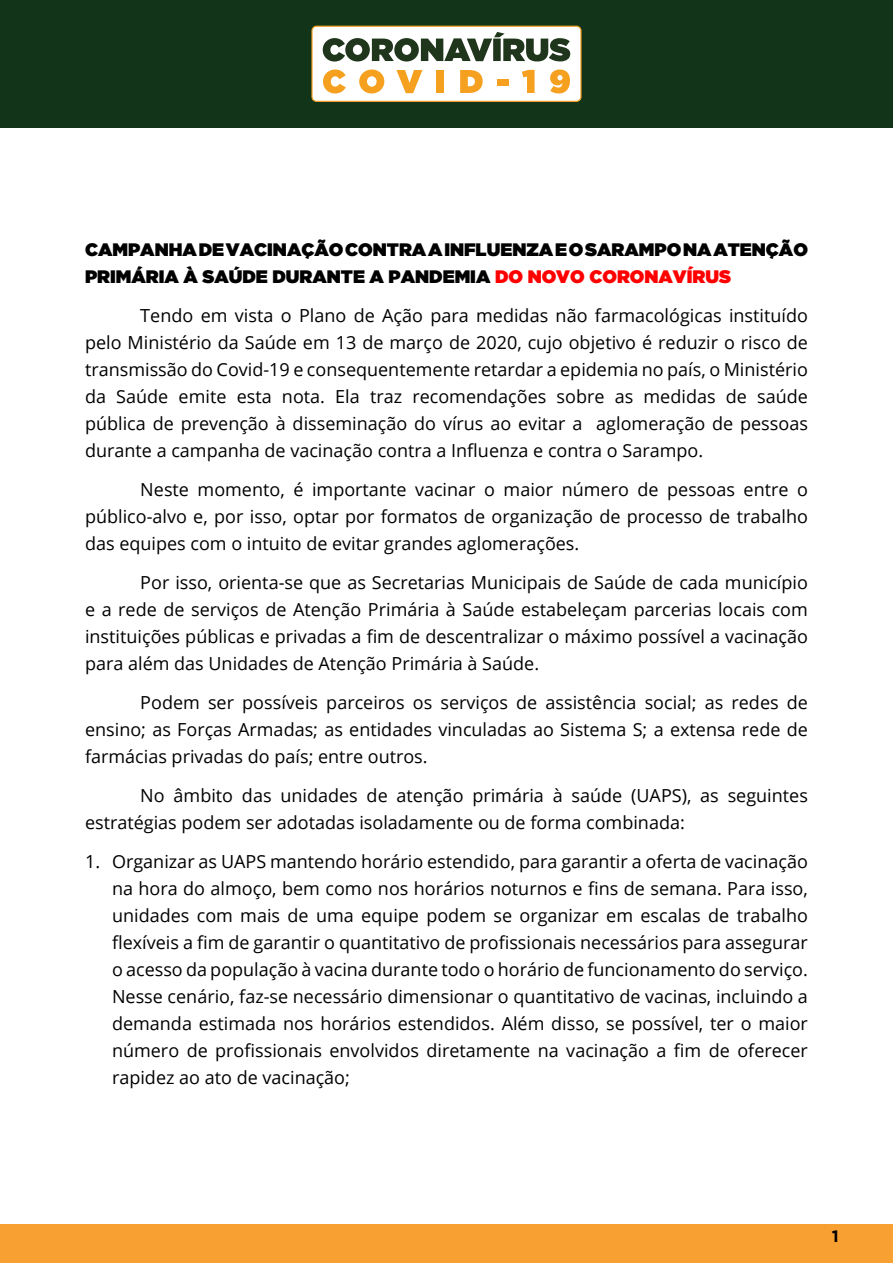
<style>
.page{position:relative;width:893px;height:1263px;background:#fff}
.page>*{position:absolute;margin:0;border:0;box-sizing:border-box;transform-origin:0 0}
.t1{font:18px/27px "Open Sans";color:#000;text-align:justify}
.t2{font:18px/27px "Gotham Ultra";color:#000}
.t3{font:700 16.5px "Gotham";color:#000}
.s1{color:#f00}
</style>
<div class="page">
<div style="left:0;top:1225px;width:893px;height:38px;background:#f9a032"></div>
<div style="left:0;top:0;width:893px;height:128px;background:#123419"></div>
<svg style="left:311px;top:26px;width:271px;height:76px"></svg>
<p class="t2" style="left:85px;top:235px;width:724px">CAMPANHA DE VACINAÇÃO CONTRA A INFLUENZA E O SARAMPO NA ATENÇÃO<br>PRIMÁRIA À SAÚDE DURANTE A PANDEMIA <span class="s1">DO NOVO CORONAVÍRUS</span></p>
<p class="t1" style="left:85px;top:301px;width:724px;text-indent:55px">Tendo em vista o Plano de Ação para medidas não farmacológicas instituído pelo Ministério da Saúde em 13 de março de 2020, cujo objetivo é reduzir o risco de transmissão do Covid-19 e consequentemente retardar a epidemia no país, o Ministério da Saúde emite esta nota. Ela traz recomendações sobre as medidas de saúde pública de prevenção à disseminação do vírus ao evitar a aglomeração de pessoas durante a campanha de vacinação contra a Influenza e contra o Sarampo.</p>
<p class="t1" style="left:85px;top:475px;width:724px;text-indent:55px">Neste momento, é importante vacinar o maior número de pessoas entre o público-alvo e, por isso, optar por formatos de organização de processo de trabalho das equipes com o intuito de evitar grandes aglomerações.</p>
<p class="t1" style="left:85px;top:568px;width:724px;text-indent:55px">Por isso, orienta-se que as Secretarias Municipais de Saúde de cada município e a rede de serviços de Atenção Primária à Saúde estabeleçam parcerias locais com instituições públicas e privadas a fim de descentralizar o máximo possível a vacinação para além das Unidades de Atenção Primária à Saúde.</p>
<p class="t1" style="left:85px;top:688px;width:724px;text-indent:55px">Podem ser possíveis parceiros os serviços de assistência social; as redes de ensino; as Forças Armadas; as entidades vinculadas ao Sistema S; a extensa rede de farmácias privadas do país; entre outros.</p>
<p class="t1" style="left:85px;top:781px;width:724px;text-indent:55px">No âmbito das unidades de atenção primária à saúde (UAPS), as seguintes estratégias podem ser adotadas isoladamente ou de forma combinada:</p>
<p class="t1" style="left:112px;top:847px;width:697px;text-indent:-27px">1. Organizar as UAPS mantendo horário estendido, para garantir a oferta de vacinação na hora do almoço, bem como nos horários noturnos e fins de semana. Para isso, unidades com mais de uma equipe podem se organizar em escalas de trabalho flexíveis a fim de garantir o quantitativo de profissionais necessários para assegurar o acesso da população à vacina durante todo o horário de funcionamento do serviço.<br>Nesse cenário, faz-se necessário dimensionar o quantitativo de vacinas, incluindo a demanda estimada nos horários estendidos. Além disso, se possível, ter o maior número de profissionais envolvidos diretamente na vacinação a fim de oferecer rapidez ao ato de vacinação;</p>
<p class="t3" style="left:832px;top:1227px;width:8px">1</p>
</div>
